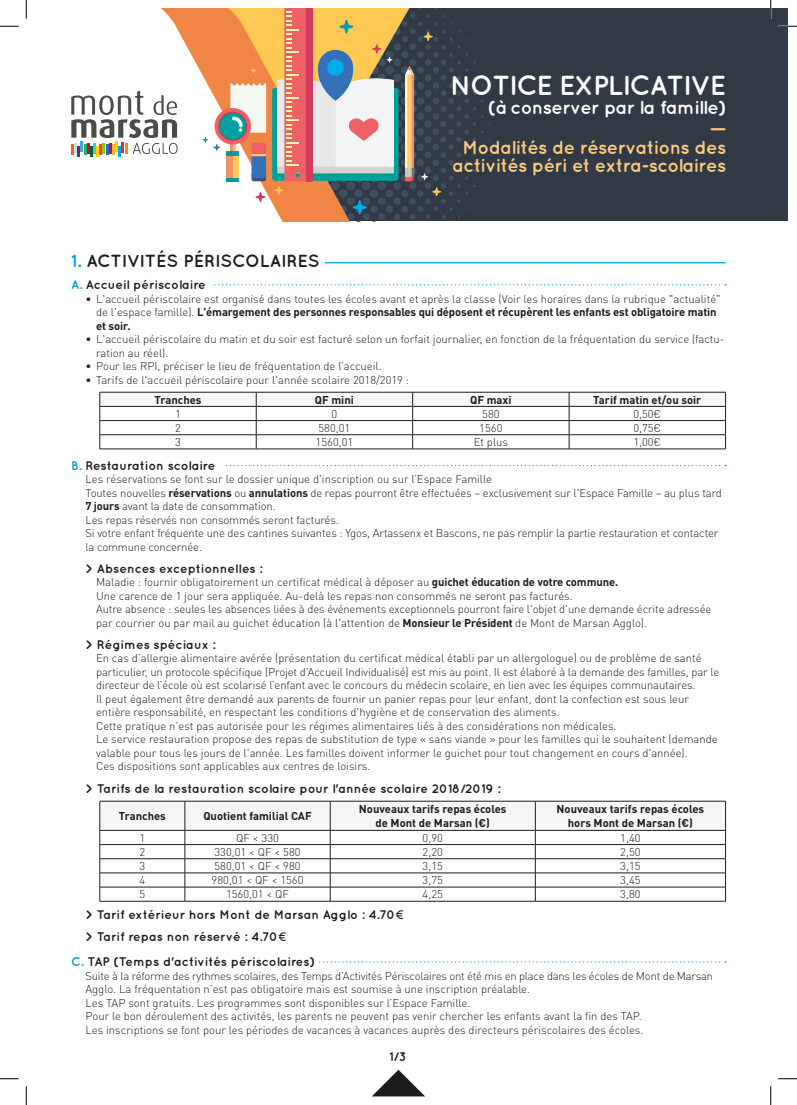
<style>
.page{position:relative;width:797px;height:1105px;background:#fff}
.page>*{position:absolute;margin:0;border:0;box-sizing:border-box;transform-origin:0 0}
.t1{font:700 27.5px "Quicksand";letter-spacing:-.04em;color:#fff}
.t2{font:700 18.75px/18.8px "Quicksand";letter-spacing:-.03em;color:#fcc97d;text-align:center}
.t3{font:700 18.75px/21.2px "Quicksand";letter-spacing:-.03em;color:#fff;text-align:right}
.texteCourant{font:700 17.5px "Quicksand";color:#1d1d1b}
.texteCourant-2{font:700 12.5px "Quicksand";color:#1d1d1b}
.Sous_Titre{font:700 12.5px "Quicksand";color:#1d1d1b}
.texteCourant-3{font:300 11.25px/13.5px "DINOT";color:#1d1d1b}
.texteCourant-4{font:300 11.25px/13.5px "DINOT";letter-spacing:-.02em;color:#1d1d1b}
.texteCourant-5{font:700 11.25px/13.5px "DINOT";color:#1d1d1b;text-align:center}
.s1{color:#fcc97d}
.s2{color:#009fe3}
.s3{font-weight:700}
.s4{font-family:"Odin Rounded";font-weight:300}
</style>
<div class="page">
<hr style="left:71px;top:262px;width:654px;height:1px;background:#009fe3">
<div style="left:71px;top:256px;width:254px;height:17px;background:#fff"></div>
<svg style="left:214px;top:284px;width:512px;height:1px"></svg>
<svg style="left:223px;top:465px;width:503px;height:1px"></svg>
<svg style="left:319px;top:961px;width:407px;height:2px"></svg>
<svg style="left:100px;top:392px;width:626px;height:57px"></svg>
<hr style="left:100px;top:449px;width:156px;height:1px;background:#1d1d1b">
<hr style="left:256px;top:449px;width:156px;height:1px;background:#1d1d1b">
<hr style="left:412px;top:449px;width:157px;height:1px;background:#1d1d1b">
<hr style="left:569px;top:449px;width:156px;height:1px;background:#1d1d1b">
<hr style="left:100px;top:901px;width:85px;height:1px;background:#1d1d1b">
<hr style="left:185px;top:901px;width:145px;height:1px;background:#1d1d1b">
<hr style="left:330px;top:901px;width:205px;height:1px;background:#1d1d1b">
<svg style="left:100px;top:801px;width:626px;height:100px"></svg>
<hr style="left:535px;top:901px;width:190px;height:1px;background:#1d1d1b">
<svg style="left:372px;top:1070px;width:53px;height:26px"></svg>
<div style="left:9px;top:9px;width:778px;height:212px;background:#313945"></div>
<div style="left:9px;top:9px;width:62px;height:212px;background:#fff"></div>
<svg style="left:71px;top:9px;width:420px;height:213px"></svg>
<svg style="left:0;top:25px;width:19px;height:2px"></svg>
<svg style="left:778px;top:25px;width:19px;height:2px"></svg>
<svg style="left:0;top:1078px;width:19px;height:1px"></svg>
<svg style="left:778px;top:1078px;width:19px;height:1px"></svg>
<svg style="left:25px;top:0;width:2px;height:19px"></svg>
<svg style="left:25px;top:1086px;width:2px;height:19px"></svg>
<svg style="left:770px;top:1086px;width:1px;height:19px"></svg>
<p class="t1" style="left:450px;top:69px;width:278px">NOTICE EXPLICATIVE</p>
<p class="t3" style="left:488px;top:96px;width:240px">(à conserver par la famille) <span class="s1">—</span></p>
<p class="t2" style="left:452px;top:137px;width:275px">Modalités de réservations des activités péri et extra-scolaires</p>
<p class="texteCourant" style="left:71px;top:250px;width:250px"><span class="s2">1.</span> ACTIVITÉS PÉRISCOLAIRES</p>
<p class="texteCourant-2" style="left:71px;top:277px;width:136px"><span class="s2">A.</span> Accueil périscolaire</p>
<p class="texteCourant-3" style="left:96px;top:291px;width:626px;text-indent:-11px">• L'accueil périscolaire est organisé dans toutes les écoles avant et après la classe (Voir les horaires dans la rubrique "actualité" de l'espace famille). <span class="s3">L'émargement des personnes responsables qui déposent et récupèrent les enfants est obligatoire matin et soir.</span></p>
<p class="texteCourant-3" style="left:96px;top:332px;width:630px;text-indent:-11px">• L'accueil périscolaire du matin et du soir est facturé selon un forfait journalier, en fonction de la fréquentation du service (factu&shy;ration au réel).</p>
<p class="texteCourant-3" style="left:85px;top:359px;width:298px">• Pour les RPI, préciser le lieu de fréquentation de l’accueil.</p>
<p class="texteCourant-3" style="left:85px;top:372px;width:325px">• Tarifs de l'accueil périscolaire pour l'année scolaire 2018/2019 :</p>
<p class="texteCourant-5" style="left:154px;top:392px;width:49px">Tranches</p>
<p class="texteCourant-5" style="left:315px;top:392px;width:40px">QF mini</p>
<p class="texteCourant-5" style="left:470px;top:392px;width:43px">QF maxi</p>
<p class="texteCourant-5" style="left:593px;top:392px;width:110px">Tarif matin et/ou soir</p>
<p class="texteCourant-3" style="left:175px;top:406px;width:7px">1</p>
<p class="texteCourant-3" style="left:331px;top:406px;width:7px">0</p>
<p class="texteCourant-3" style="left:482px;top:406px;width:19px">580</p>
<p class="texteCourant-3" style="left:633px;top:406px;width:29px">0,50€</p>
<p class="texteCourant-3" style="left:175px;top:421px;width:7px">2</p>
<p class="texteCourant-3" style="left:318px;top:421px;width:33px">580,01</p>
<p class="texteCourant-3" style="left:479px;top:421px;width:25px">1560</p>
<p class="texteCourant-3" style="left:633px;top:421px;width:29px">0,75€</p>
<p class="texteCourant-3" style="left:175px;top:435px;width:7px">3</p>
<p class="texteCourant-3" style="left:315px;top:435px;width:39px">1560,01</p>
<p class="texteCourant-3" style="left:473px;top:435px;width:36px">Et plus</p>
<p class="texteCourant-3" style="left:633px;top:435px;width:29px">1,00€</p>
<p class="texteCourant-2" style="left:71px;top:458px;width:146px"><span class="s2">B.</span> Restauration scolaire</p>
<p class="texteCourant-3" style="left:85px;top:472px;width:408px">Les réservations se font sur le dossier unique d'inscription ou sur l’Espace Famille</p>
<p class="texteCourant-3" style="left:85px;top:485px;width:638px">Toutes nouvelles <span class="s3">réservations</span> ou <span class="s3">annulations</span> de repas pourront être effectuées – exclusivement sur l'Espace Famille – au plus tard<br><span class="s3">7 jours</span> avant la date de consommation.</p>
<p class="texteCourant-3" style="left:85px;top:512px;width:255px">Les repas réservés non consommés seront facturés.</p>
<p class="texteCourant-3" style="left:85px;top:526px;width:634px">Si votre enfant fréquente une des cantines suivantes : Ygos, Artassenx et Bascons, ne pas remplir la partie restauration et contacter la commune concernée.</p>
<p class="texteCourant-2" style="left:85px;top:561px;width:179px">&gt; Absences exceptionnelles :</p>
<p class="texteCourant-3" style="left:96px;top:575px;width:524px">Maladie : fournir obligatoirement un certificat médical à déposer au <span class="s3">guichet éducation de votre commune.<br></span>Une carence de 1 jour sera appliquée. Au-delà les repas non consommés ne seront pas facturés.</p>
<p class="texteCourant-3" style="left:96px;top:602px;width:617px">Autre absence : seules les absences liées à des événements exceptionnels pourront faire l'objet d'une demande écrite adressée par courrier ou par mail au guichet éducation (à l'attention de <span class="s3">Monsieur le Président</span> de Mont de Marsan Agglo).</p>
<p class="texteCourant-2" style="left:85px;top:637px;width:132px">&gt; Régimes spéciaux :</p>
<p class="texteCourant-3" style="left:96px;top:651px;width:624px">En cas d’allergie alimentaire avérée (présentation du certificat médical établi par un allergologue) ou de problème de santé particulier, un protocole spécifique (Projet d’Accueil Individualisé) est mis au point. Il est élaboré à la demande des familles, par le directeur de l’école où est scolarisé l’enfant avec le concours du médecin scolaire, en lien avec les équipes communautaires.</p>
<p class="texteCourant-3" style="left:96px;top:692px;width:594px">Il peut également être demandé aux parents de fournir un panier repas pour leur enfant, dont la confection est sous leur entière responsabilité, en respectant les conditions d'hygiène et de conservation des aliments.</p>
<p class="texteCourant-3" style="left:96px;top:719px;width:522px">Cette pratique n’est pas autorisée pour les régimes alimentaires liés à des considérations non médicales.</p>
<p class="texteCourant-3" style="left:96px;top:732px;width:623px">Le service restauration propose des repas de substitution de type « sans viande » pour les familles qui le souhaitent (demande valable pour tous les jours de l'année. Les familles doivent informer le guichet pour tout changement en cours d'année).</p>
<p class="texteCourant-3" style="left:96px;top:759px;width:276px">Ces dispositions sont applicables aux centres de loisirs.</p>
<p class="texteCourant-2" style="left:85px;top:781px;width:416px">&gt; Tarifs de la restauration scolaire pour l'année scolaire 2018/2019 :</p>
<p class="texteCourant-5" style="left:119px;top:809px;width:49px">Tranches</p>
<p class="texteCourant-5" style="left:203px;top:809px;width:110px">Quotient familial CAF</p>
<p class="texteCourant-5" style="left:359px;top:802px;width:149px">Nouveaux tarifs repas écoles de Mont de Marsan (€)</p>
<p class="texteCourant-5" style="left:556px;top:802px;width:149px">Nouveaux tarifs repas écoles hors Mont de Marsan (€)</p>
<p class="texteCourant-3" style="left:139px;top:830px;width:7px">1</p>
<p class="texteCourant-3" style="left:236px;top:830px;width:44px">QF &lt; 330</p>
<p class="texteCourant-3" style="left:422px;top:830px;width:22px">0,90</p>
<p class="texteCourant-3" style="left:620px;top:830px;width:22px">1,40</p>
<p class="texteCourant-3" style="left:139px;top:845px;width:7px">2</p>
<p class="texteCourant-3" style="left:214px;top:845px;width:88px">330,01 &lt; QF &lt; 580</p>
<p class="texteCourant-3" style="left:422px;top:845px;width:22px">2,20</p>
<p class="texteCourant-3" style="left:620px;top:845px;width:22px">2,50</p>
<p class="texteCourant-3" style="left:139px;top:859px;width:7px">3</p>
<p class="texteCourant-3" style="left:214px;top:859px;width:88px">580,01 &lt; QF &lt; 980</p>
<p class="texteCourant-3" style="left:422px;top:859px;width:22px">3,15</p>
<p class="texteCourant-3" style="left:620px;top:859px;width:22px">3,15</p>
<p class="texteCourant-3" style="left:139px;top:873px;width:7px">4</p>
<p class="texteCourant-3" style="left:212px;top:873px;width:93px">980,01 &lt; QF &lt; 1560</p>
<p class="texteCourant-3" style="left:422px;top:873px;width:22px">3,75</p>
<p class="texteCourant-3" style="left:620px;top:873px;width:22px">3,45</p>
<p class="texteCourant-3" style="left:139px;top:887px;width:7px">5</p>
<p class="texteCourant-3" style="left:226px;top:887px;width:64px">1560,01 &lt; QF</p>
<p class="texteCourant-3" style="left:422px;top:887px;width:22px">4,25</p>
<p class="texteCourant-3" style="left:620px;top:887px;width:22px">3,80</p>
<p class="texteCourant-2" style="left:85px;top:907px;width:320px">&gt; Tarif extérieur hors Mont de Marsan Agglo : 4.70<span class="s4">€</span></p>
<p class="texteCourant-2" style="left:85px;top:929px;width:202px">&gt; Tarif repas non réservé : 4.70<span class="s4">€</span></p>
<p class="texteCourant-2" style="left:71px;top:954px;width:245px"><span class="s2">C.</span> TAP (Temps d'activités périscolaires)</p>
<p class="texteCourant-4" style="left:85px;top:968px;width:629px">Suite à la réforme des rythmes scolaires, des Temps d’Activités Périscolaires ont été mis en place dans les écoles de Mont de Marsan<br>Agglo. La fréquentation n’est pas obligatoire mais est soumise à une inscription préalable.</p>
<p class="texteCourant-3" style="left:85px;top:995px;width:386px">Les TAP sont gratuits. Les programmes sont disponibles sur l’Espace Famille.</p>
<p class="texteCourant-3" style="left:85px;top:1009px;width:558px">Pour le bon déroulement des activités, les parents ne peuvent pas venir chercher les enfants avant la fin des TAP.</p>
<p class="texteCourant-3" style="left:85px;top:1022px;width:559px">Les inscriptions se font pour les périodes de vacances à vacances auprès des directeurs périscolaires des écoles.</p>
<p class="Sous_Titre" style="left:389px;top:1049px;width:18px">1/3</p>
</div>
